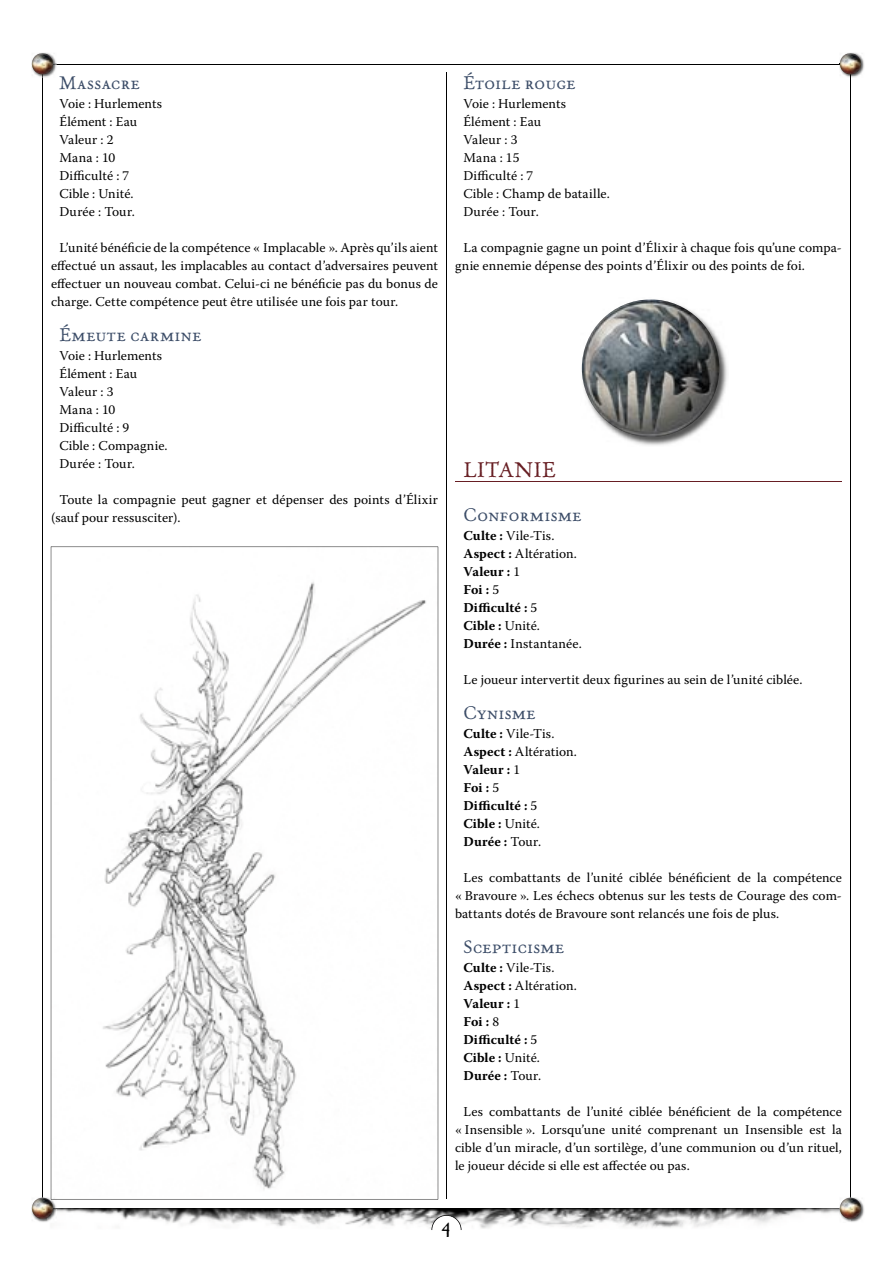
<style>
.page{position:relative;width:893px;height:1263px;background:#fff}
.page>*{position:absolute;margin:0;border:0;box-sizing:border-box;transform-origin:0 0}
.t1{font:21px "Old Claude LP";letter-spacing:.015em;color:#671e23}
.t2{font:21px "Caslon Antique";color:#000}
.t3{font:18px "Old Claude LP SC";letter-spacing:.02em;color:#3c4d68}
.t4{font:18px "Old Claude LP SC";letter-spacing:-.01em;color:#3c4d68}
.t5{font:13.5px/18px "Warnock Pro";letter-spacing:.005em;color:#000}
.t6{font:700 13.5px/18px "Warnock Pro";letter-spacing:.005em;color:#000}
.s1{font-weight:400}
</style>
<div class="page">
<hr style="left:43px;top:64px;width:1px;height:1144px;background:#000">
<hr style="left:850px;top:64px;width:1px;height:1144px;background:#000">
<hr style="left:43px;top:64px;width:807px;height:1px;background:#000">
<img style="left:57px;top:1208px;width:782px;height:21px">
<hr style="left:446px;top:72px;width:1px;height:1127px;background:#000">
<svg style="left:431px;top:1215px;width:30px;height:15px"></svg>
<img style="left:31px;top:52px;width:26px;height:26px">
<svg style="left:43px;top:64px;width:14px;height:14px"></svg>
<img style="left:32px;top:53px;width:21px;height:21px">
<img style="left:839px;top:52px;width:25px;height:26px">
<svg style="left:839px;top:64px;width:12px;height:14px"></svg>
<img style="left:840px;top:53px;width:21px;height:21px">
<img style="left:850px;top:1197px;width:14px;height:25px">
<img style="left:839px;top:1208px;width:11px;height:14px">
<img style="left:840px;top:1198px;width:21px;height:21px">
<img style="left:31px;top:1197px;width:17px;height:25px">
<svg style="left:43px;top:1197px;width:14px;height:11px"></svg>
<img style="left:48px;top:1208px;width:9px;height:13px">
<img style="left:32px;top:1198px;width:21px;height:21px">
<hr style="left:455px;top:481px;width:387px;height:1px;background:#671e23">
<svg style="left:51px;top:547px;width:387px;height:652px"></svg>
<img style="left:581px;top:340px;width:147px;height:106px">
<img style="left:582px;top:299px;width:137px;height:138px">
<h2 class="t3" style="left:60px;top:71px;width:82px">Massacre</h2>
<p class="t5" style="left:60px;top:94px;width:104px">Voie : Hurlements<br>Élément : Eau<br>Valeur : 2<br>Mana : 10<br>Difficulté : 7<br>Cible : Unité.<br>Durée : Tour.</p>
<p class="t5" style="left:51px;top:238px;width:388px;text-align:justify;text-indent:9px">L’unité bénéficie de la compétence « Implacable ». Après qu’ils aient effectué un assaut, les implacables au contact d’adversaires peuvent effectuer un nouveau combat. Celui-ci ne bénéficie pas du bonus de charge. Cette compétence peut être utilisée une fois par tour.</p>
<h2 class="t3" style="left:60px;top:323px;width:144px">Émeute carmine</h2>
<p class="t5" style="left:60px;top:346px;width:110px">Voie : Hurlements<br>Élément : Eau<br>Valeur : 3<br>Mana : 10<br>Difficulté : 9<br>Cible : Compagnie.<br>Durée : Tour.</p>
<p class="t5" style="left:51px;top:490px;width:388px;text-indent:9px">Toute la compagnie peut gagner et dépenser des points d’Élixir (sauf pour ressusciter).</p>
<h2 class="t4" style="left:463px;top:71px;width:114px">Étoile rouge</h2>
<p class="t5" style="left:463px;top:94px;width:148px">Voie : Hurlements<br>Élément : Eau<br>Valeur : 3<br>Mana : 15<br>Difficulté : 7<br>Cible : Champ de bataille.<br>Durée : Tour.</p>
<p class="t5" style="left:455px;top:238px;width:388px;text-indent:9px">La compagnie gagne un point d’Élixir à chaque fois qu’une compa&shy;gnie ennemie dépense des points d’Élixir ou des points de foi.</p>
<h1 class="t1" style="left:463px;top:457px;width:94px">LITANIE</h1>
<h2 class="t3" style="left:463px;top:503px;width:119px">Conformisme</h2>
<p class="t6" style="left:463px;top:526px;width:120px">Culte : <span class="s1">Vile-Tis.<br></span>Aspect : <span class="s1">Altération.<br></span>Valeur : <span class="s1">1<br></span>Foi : <span class="s1">5<br></span>Difficulté : <span class="s1">5<br></span>Cible : <span class="s1">Unité.<br></span>Durée : <span class="s1">Instantanée.</span></p>
<p class="t5" style="left:463px;top:670px;width:340px">Le joueur intervertit deux figurines au sein de l’unité ciblée.</p>
<h2 class="t3" style="left:463px;top:701px;width:74px">Cynisme</h2>
<p class="t6" style="left:463px;top:724px;width:115px">Culte : <span class="s1">Vile-Tis.<br></span>Aspect : <span class="s1">Altération.<br></span>Valeur : <span class="s1">1<br></span>Foi : <span class="s1">5<br></span>Difficulté : <span class="s1">5<br></span>Cible : <span class="s1">Unité.<br></span>Durée : <span class="s1">Tour.</span></p>
<p class="t5" style="left:455px;top:868px;width:388px;text-align:justify;text-indent:9px">Les combattants de l’unité ciblée bénéficient de la compétence « Bravoure ». Les échecs obtenus sur les tests de Courage des com&shy;battants dotés de Bravoure sont relancés une fois de plus.</p>
<h2 class="t3" style="left:463px;top:935px;width:102px">Scepticisme</h2>
<p class="t6" style="left:463px;top:958px;width:115px">Culte : <span class="s1">Vile-Tis.<br></span>Aspect : <span class="s1">Altération.<br></span>Valeur : <span class="s1">1<br></span>Foi : <span class="s1">8<br></span>Difficulté : <span class="s1">5<br></span>Cible : <span class="s1">Unité.<br></span>Durée : <span class="s1">Tour.</span></p>
<p class="t5" style="left:455px;top:1102px;width:388px;text-align:justify;text-indent:9px">Les combattants de l’unité ciblée bénéficient de la compétence « Insensible ». Lorsqu’une unité comprenant un Insensible est la cible d’un miracle, d’un sortilège, d’une communion ou d’un rituel, le joueur décide si elle est affectée ou pas.</p>
<h1 class="t2" style="left:442px;top:1219px;width:11px">4</h1>
</div>
